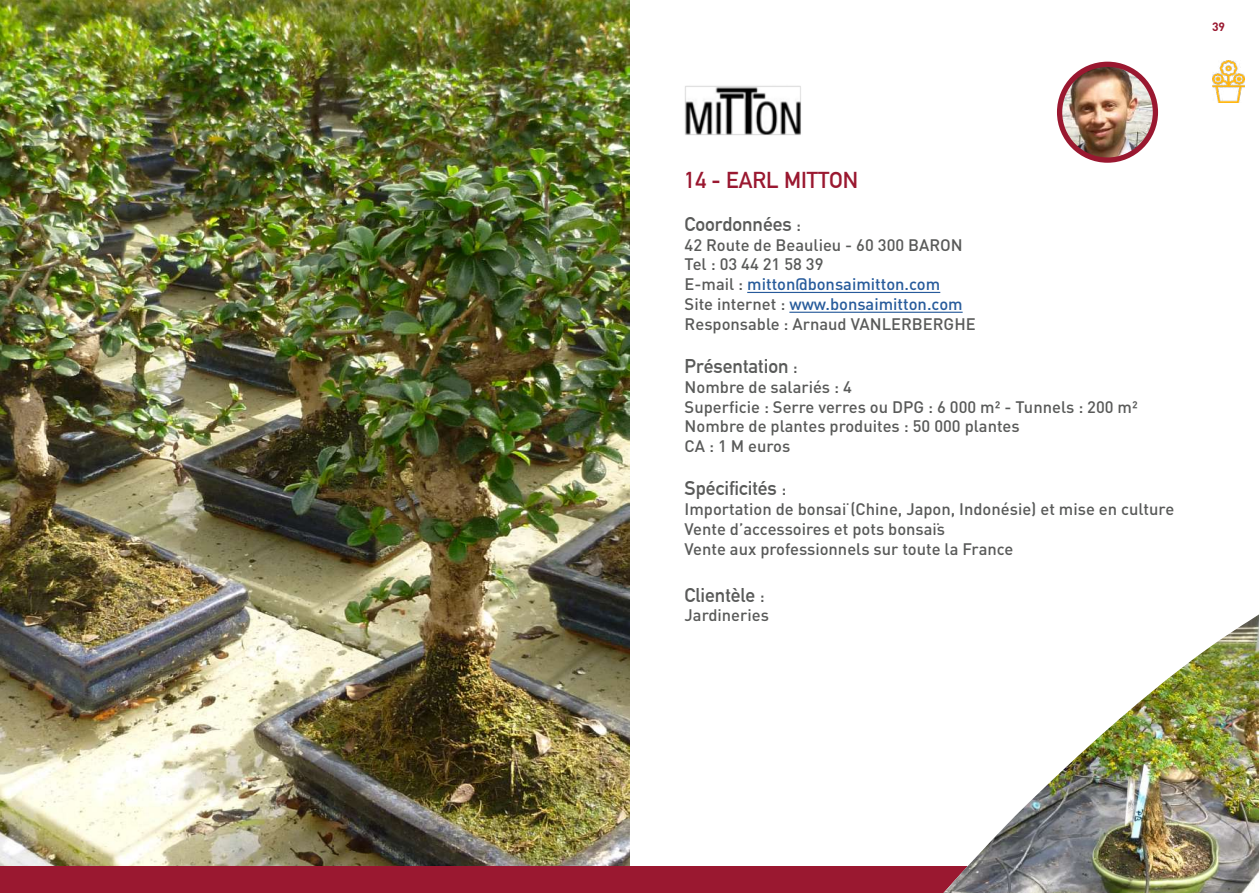
<style>
.page{position:relative;width:1259px;height:893px;background:#fff}
.page>*{position:absolute;margin:0;border:0;box-sizing:border-box;transform-origin:0 0}
.t1{font:700 22.5px "DIN Alternate";color:#9a1830}
.t2{font:700 19.5px "DIN Alternate";color:#595a59}
.t3{font:500 16.5px/19.8px "DIN";color:#595a59}
.t4{font:700 12px "DIN";color:#9a1830}
.s1{color:#275b9b}
</style>
<div class="page">
<img style="left:0;top:0;width:629px;height:866px">
<div style="left:0;top:866px;width:1259px;height:27px;background:#9a1830"></div>
<hr style="left:747px;top:292px;width:193px;height:1px;background:#275b9b">
<hr style="left:789px;top:312px;width:173px;height:1px;background:#275b9b">
<img style="left:685px;top:86px;width:116px;height:49px">
<img style="left:1059px;top:64px;width:96px;height:96px;border-radius:48px">
<div style="left:1057px;top:62px;width:101px;height:101px;border:5px solid #9a1830;border-radius:50%"></div>
<img style="left:1212px;top:60px;width:32px;height:43px">
<img style="left:943px;top:614px;width:316px;height:279px">
<p class="t4" style="left:1212px;top:19px;width:15px">39</p>
<h1 class="t1" style="left:684px;top:163px;width:175px">14 - EARL MITTON</h1>
<p class="t2" style="left:684px;top:209px;width:118px">Coordonnées :</p>
<p class="t3" style="left:684px;top:234px;width:292px">42 Route de Beaulieu - 60 300 BARON<br>Tel : 03 44 21 58 39<br>E-mail : <span class="s1">mitton@bonsaimitton.com<br></span>Site internet : <span class="s1">www.bonsaimitton.com<br></span>Responsable : Arnaud VANLERBERGHE</p>
<p class="t2" style="left:684px;top:351px;width:115px">Présentation :</p>
<p class="t3" style="left:684px;top:376px;width:455px">Nombre de salariés : 4<br>Superficie : Serre verres ou DPG : 6 000 m² - Tunnels : 200 m²<br>Nombre de plantes produites : 50 000 plantes<br>CA : 1 M euros</p>
<p class="t2" style="left:684px;top:474px;width:103px">Spécificités :</p>
<p class="t3" style="left:684px;top:499px;width:491px">Importation de bonsaï (Chine, Japon, Indonésie) et mise en culture<br>Vente d’accessoires et pots bonsaïs<br>Vente aux professionnels sur toute la France</p>
<p class="t2" style="left:684px;top:580px;width:82px">Clientèle :</p>
<p class="t3" style="left:684px;top:605px;width:86px">Jardineries</p>
</div>
